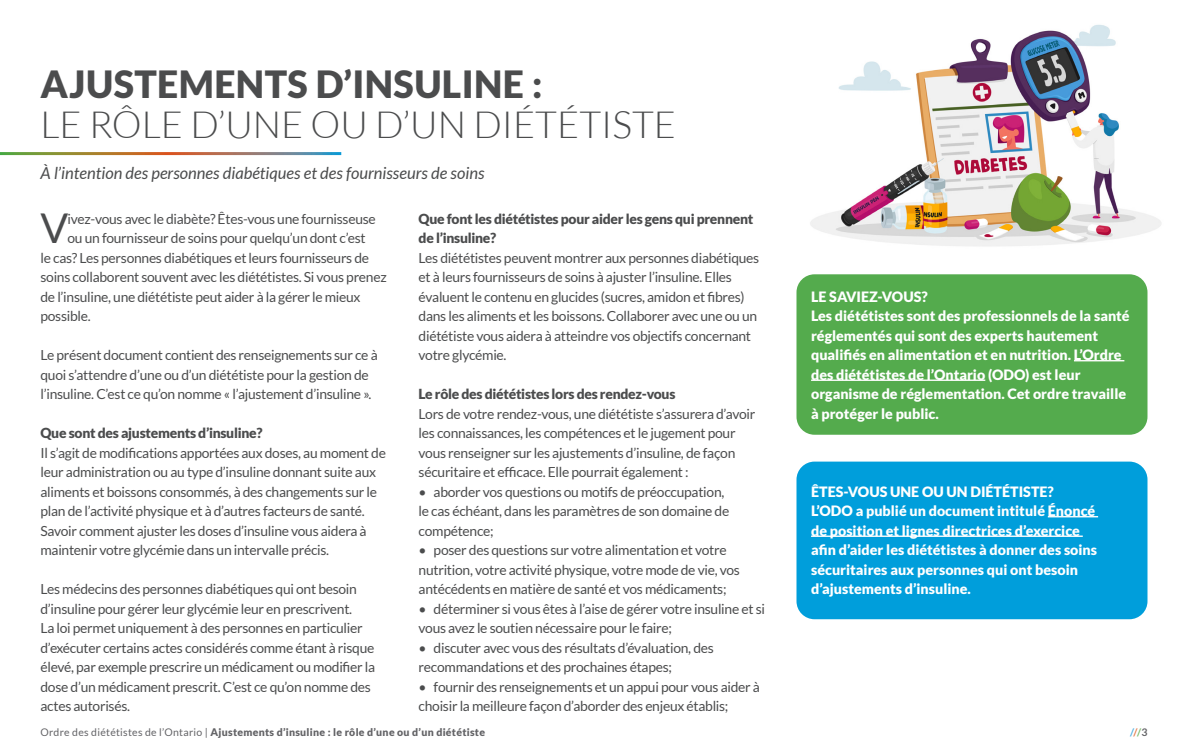
<style>
.page{position:relative;width:1188px;height:756px;background:#fff}
.page>*{position:absolute;margin:0;border:0;box-sizing:border-box;transform-origin:0 0}
.t1{font:41.1px "Lato";color:#4b4c4d}
.t2{font:300 37.5px "Lato";color:#4b4c4d}
.t3{font:900 37.5px "Lato";letter-spacing:.01em;color:#4b4c4d}
.t4{font:italic 16.5px "Lato";color:#4b4c4d}
.t5{font:900 14.25px/19.5px "Lato";color:#fff}
.t6{font:13.8px/19.5px "Lato";letter-spacing:-.02em;color:#4b4c4d}
.t7{font:900 13.8px/19.5px "Lato";letter-spacing:-.02em;color:#4b4c4d}
.t8{font:900 10.5px "Lato";letter-spacing:.025em;color:#636366}
.t9{font:700 10.5px "Lato";color:#4dade1}
.s1{font-weight:400}
.s2{color:#e47a49}
.s3{color:#77b968}
.s4{color:#636366}
</style>
<div class="page">
<div style="left:796px;top:462px;width:352px;height:157px;background:#009edb;border-radius:18px"></div>
<div style="left:796px;top:274px;width:352px;height:161px;background:#54ab4d;border-radius:18px"></div>
<img style="left:810px;top:24px;width:351px;height:222px">
<hr style="left:1074px;top:360px;width:50px;height:1px;background:#fff">
<hr style="left:811px;top:380px;width:174px;height:1px;background:#fff">
<hr style="left:1048px;top:516px;width:50px;height:1px;background:#fff">
<hr style="left:811px;top:536px;width:272px;height:1px;background:#fff">
<p class="t3" style="left:40px;top:62px;width:503px">AJUSTEMENTS D’INSULINE :</p>
<p class="t2" style="left:40px;top:105px;width:637px">LE RÔLE D’UNE OU D’UN DIÉTÉTISTE</p>
<p class="t4" style="left:41px;top:164px;width:445px">À l’intention des personnes diabétiques et des fournisseurs de soins</p>
<p class="t1" style="left:40px;top:205px;width:29px">V</p>
<p class="t6" style="left:67px;top:209px;width:310px">ivez-vous avec le diabète? Êtes-vous une fournisseuse</p>
<p class="t6" style="left:67px;top:228px;width:300px">ou un fournisseur de soins pour quelqu’un dont c’est</p>
<p class="t6" style="left:40px;top:248px;width:330px">le cas? Les personnes diabétiques et leurs fournisseurs de</p>
<p class="t6" style="left:40px;top:267px;width:348px">soins collaborent souvent avec les diététistes. Si vous prenez</p>
<p class="t6" style="left:40px;top:287px;width:322px">de l’insuline, une diététiste peut aider à la gérer le mieux</p>
<p class="t6" style="left:40px;top:306px;width:52px">possible.</p>
<p class="t6" style="left:40px;top:345px;width:339px">Le présent document contient des renseignements sur ce à quoi s’attendre d’une ou d’un diététiste pour la gestion de l’insuline. C’est ce qu’on nomme « l’ajustement d’insuline ».</p>
<p class="t7" style="left:40px;top:423px;width:224px">Que sont des ajustements d’insuline?</p>
<p class="t6" style="left:40px;top:443px;width:347px">Il s’agit de modifications apportées aux doses, au moment de leur administration ou au type d’insuline donnant suite aux aliments et boissons consommés, à des changements sur le plan de l’activité physique et à d’autres facteurs de santé.<br>Savoir comment ajuster les doses d’insuline vous aidera à maintenir votre glycémie dans un intervalle précis.</p>
<p class="t6" style="left:40px;top:579px;width:336px">Les médecins des personnes diabétiques qui ont besoin d’insuline pour gérer leur glycémie leur en prescrivent.<br>La loi permet uniquement à des personnes en particulier d’exécuter certains actes considérés comme étant à risque élevé, par exemple prescrire un médicament ou modifier la dose d’un médicament prescrit. C’est ce qu’on nomme des actes autorisés.</p>
<p class="t7" style="left:419px;top:208px;width:336px">Que font les diététistes pour aider les gens qui prennent de l’insuline?</p>
<p class="t6" style="left:419px;top:248px;width:342px">Les diététistes peuvent montrer aux personnes diabétiques et à leurs fournisseurs de soins à ajuster l’insuline. Elles évaluent le contenu en glucides (sucres, amidon et fibres) dans les aliments et les boissons. Collaborer avec une ou un diététiste vous aidera à atteindre vos objectifs concernant votre glycémie.</p>
<p class="t7" style="left:419px;top:384px;width:258px">Le rôle des diététistes lors des rendez-vous</p>
<p class="t6" style="left:419px;top:404px;width:338px">Lors de votre rendez-vous, une diététiste s’assurera d’avoir les connaissances, les compétences et le jugement pour vous renseigner sur les ajustements d’insuline, de façon sécuritaire et efficace. Elle pourrait également :</p>
<p class="t6" style="left:419px;top:482px;width:312px">• aborder vos questions ou motifs de préoccupation, le cas échéant, dans les paramètres de son domaine de compétence;</p>
<p class="t6" style="left:419px;top:540px;width:323px">• poser des questions sur votre alimentation et votre nutrition, votre activité physique, votre mode de vie, vos antécédents en matière de santé et vos médicaments;</p>
<p class="t6" style="left:419px;top:599px;width:348px">• déterminer si vous êtes à l’aise de gérer votre insuline et si vous avez le soutien nécessaire pour le faire;</p>
<p class="t6" style="left:419px;top:638px;width:297px">• discuter avec vous des résultats d’évaluation, des recommandations et des prochaines étapes;</p>
<p class="t6" style="left:419px;top:677px;width:343px">• fournir des renseignements et un appui pour vous aider à choisir la meilleure façon d’aborder des enjeux établis;</p>
<p class="t5" style="left:811px;top:286px;width:118px">LE SAVIEZ-VOUS?</p>
<p class="t5" style="left:811px;top:306px;width:320px">Les diététistes sont des professionnels de la santé réglementés qui sont des experts hautement qualifiés en alimentation et en nutrition. L’Ordre des diététistes de l’Ontario (ODO) est leur organisme de réglementation. Cet ordre travaille à protéger le public.</p>
<p class="t5" style="left:811px;top:481px;width:244px">ÊTES-VOUS UNE OU UN DIÉTÉTISTE?</p>
<p class="t5" style="left:811px;top:501px;width:288px">L’ODO a publié un document intitulé Énoncé de position et lignes directrices d’exercice afin d’aider les diététistes à donner des soins sécuritaires aux personnes qui ont besoin d’ajustements d’insuline.</p>
<p class="t8" style="left:40px;top:726px;width:446px"><span class="s1">Ordre des diététistes de l’Ontario |</span> Ajustements d’insuline : le rôle d’une ou d’un diététiste</p>
<p class="t9" style="left:1130px;top:726px;width:19px">/<span class="s2">/</span><span class="s3">/</span><span class="s4">3</span></p>
</div>
